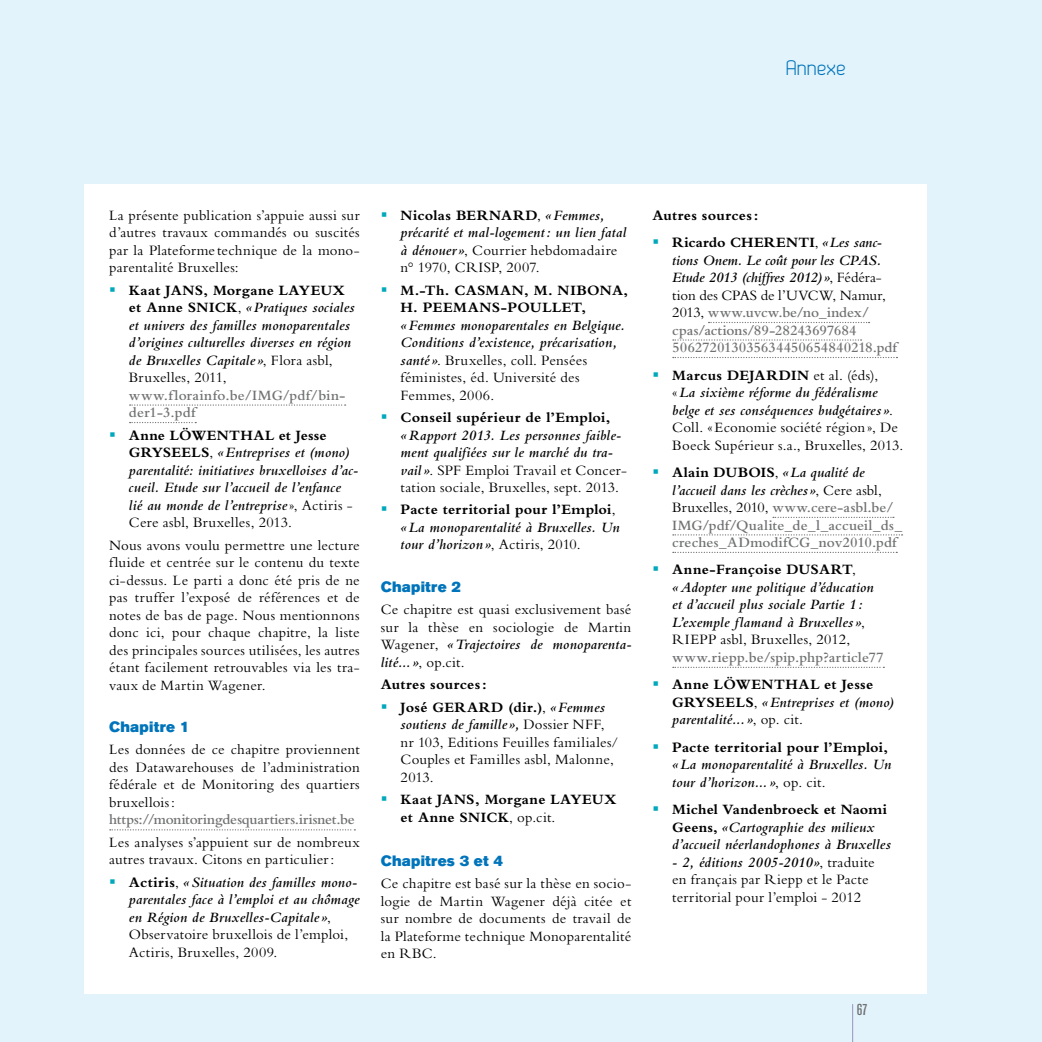
<style>
.page{position:relative;width:1042px;height:1042px;background:#e2f3fb}
.page>*{position:absolute;margin:0;border:0;box-sizing:border-box;transform-origin:0 0}
.t1{font:21px "Dekar";color:#0074bb}
.t2{font:500 condensed 15.75px "Akzidenz Grotesk BE";color:#707172}
.t3{font:italic 600 14.88px/17.5px "Bembo";letter-spacing:.015em;color:#000}
.t4{font:14.88px/17.5px "Bembo";letter-spacing:.015em;color:#000;text-align:justify}
.t5{font:600 14.88px/17.5px "Bembo";color:#707172}
.t6{font:700 14.88px/17.5px "Bembo";letter-spacing:.02em;color:#000}
.t7{font:600 14.88px/17.5px "Bembo";letter-spacing:.02em;color:#707172}
.t8{font:14.88px "Akzidenz Grotesk BE Super";letter-spacing:.015em;color:#0074bb}
.s1{color:#00a8bd}
.s2{font-weight:700;font-style:normal}
.s3{font-weight:400;font-style:normal}
.s4{font-weight:600;font-style:italic}
.s5{font-weight:700}
.s6{font-weight:400}
.s7{font-weight:700;color:#000}
.s8{font-weight:400;color:#000}
.s9{font-style:italic;color:#000}
</style>
<div class="page">
<div style="left:84px;top:184px;width:843px;height:809px;background:#fff"></div>
<svg style="left:130px;top:404px;width:216px;height:2px"></svg>
<svg style="left:130px;top:422px;width:66px;height:1px"></svg>
<svg style="left:110px;top:829px;width:245px;height:1px"></svg>
<svg style="left:708px;top:322px;width:161px;height:1px"></svg>
<svg style="left:673px;top:339px;width:188px;height:2px"></svg>
<svg style="left:673px;top:357px;width:224px;height:1px"></svg>
<svg style="left:773px;top:517px;width:121px;height:1px"></svg>
<svg style="left:673px;top:534px;width:229px;height:1px"></svg>
<svg style="left:673px;top:552px;width:224px;height:1px"></svg>
<svg style="left:673px;top:667px;width:211px;height:1px"></svg>
<hr style="left:852px;top:1004px;width:1px;height:38px;background:#9a92bb">
<h1 class="t1" style="left:786px;top:57px;width:62px">Annexe</h1>
<p class="t4" style="left:109px;top:206px;width:252px">La présente publication s’appuie aussi sur d’autres travaux commandés ou suscités par la Plateformetechnique de la mono&shy;parentalité Bruxelles:</p>
<p class="t3" style="left:129px;top:281px;width:227px;text-indent:-20px"><span class="s1">▪</span> <span class="s2">Kaat JANS, Morgane LAYEUX et Anne SNICK</span><span class="s3">,</span> «Pratiques sociales et univers des familles monoparentales d’origines culturelles diverses en région de Bruxelles Capitale»<span class="s3">, Flora asbl, Bruxelles, 2011,</span></p>
<p class="t7" style="left:129px;top:386px;width:218px">www.florainfo.be/IMG/pdf/bin&shy;der1-3.pdf</p>
<p class="t3" style="left:129px;top:426px;width:231px;text-indent:-20px"><span class="s1">▪</span> <span class="s2">Anne LÖWENTHAL et Jesse GRYSEELS</span><span class="s3">,</span> «Entreprises et (mono) parentalité: initiatives bruxelloises d’ac&shy;cueil. Etude sur l’accueil de l’enfance<br>lié au monde de l’entreprise<span class="s3">», Actiris - Cere asbl, Bruxelles, 2013.</span></p>
<p class="t4" style="left:109px;top:536px;width:252px">Nous avons voulu permettre une lecture fluide et centrée sur le contenu du texte ci-dessus. Le parti a donc été pris de ne pas truffer l’exposé de références et de notes de bas de page. Nous mentionnons donc ici, pour chaque chapitre, la liste des principales sources utilisées, les autres étant facilement retrouvables via les tra&shy;vaux de Martin Wagener.</p>
<p class="t8" style="left:109px;top:718px;width:82px">Chapitre 1</p>
<p class="t4" style="left:109px;top:741px;width:252px">Les données de ce chapitre proviennent des Datawarehouses de l’administration fédérale et de Monitoring des quartiers bruxellois:</p>
<p class="t5" style="left:109px;top:811px;width:247px">https://monitoringdesquartiers.irisnet.be</p>
<p class="t4" style="left:109px;top:833px;width:252px">Les analyses s’appuient sur de nombreux autres travaux. Citons en particulier:</p>
<p class="t3" style="left:129px;top:873px;width:232px;text-indent:-20px"><span class="s1">▪</span> <span class="s2">Actiris</span><span class="s3">,</span> «Situation des familles mono&shy;parentales face à l’emploi et au chômage en Région de Bruxelles-Capitale»<span class="s3">, Observatoire bruxellois de l’emploi, Actiris, Bruxelles, 2009.</span></p>
<p class="t3" style="left:400px;top:206px;width:227px;text-indent:-20px"><span class="s1">▪</span> <span class="s2">Nicolas BERNARD</span><span class="s3">,</span> «Femmes, précarité et mal-logement: un lien fatal à dénouer»<span class="s3">, Courrier hebdomadaire n° 1970, CRISP, 2007.</span></p>
<p class="t6" style="left:400px;top:281px;width:229px;text-indent:-20px"><span class="s1">▪</span> M.-Th. CASMAN, M. NIBONA,<br>H. PEEMANS-POULLET,</p>
<p class="t3" style="left:400px;top:316px;width:226px">«Femmes monoparentales en Belgique.<br>Conditions d’existence, précarisation, santé »<span class="s3">. Bruxelles, coll. Pensées féministes, éd. Université des Femmes, 2006.</span></p>
<p class="t3" style="left:401px;top:408px;width:228px;text-indent:-20px"><span class="s1">▪</span> <span class="s2">Conseil supérieur de l’Emploi, </span>«Rapport 2013. Les personnes faible&shy;ment qualifiées sur le marché du tra&shy;vail »<span class="s3">. SPF Emploi Travail et Concer&shy;tation sociale, Bruxelles, sept. 2013.</span></p>
<p class="t3" style="left:401px;top:501px;width:220px;text-indent:-20px"><span class="s1">▪</span> <span class="s2">Pacte territorial pour l’Emploi</span><span class="s3">, </span>«La monoparentalité à Bruxelles. Un tour d’horizon»<span class="s3">, Actiris, 2010.</span></p>
<p class="t8" style="left:381px;top:578px;width:82px">Chapitre 2</p>
<p class="t4" style="left:381px;top:600px;width:252px">Ce chapitre est quasi exclusivement basé sur la thèse en sociologie de Martin Wagener, <span class="s4">«Trajectoires de monoparenta&shy;lité... »</span>, op.cit.</p>
<p class="t6" style="left:381px;top:676px;width:107px">Autres sources:</p>
<p class="t4" style="left:401px;top:698px;width:219px;text-align:left;text-indent:-20px"><span class="s1">▪</span> <span class="s5">José GERARD (dir.)</span>, <span class="s4">«Femmes soutiens de famille »,</span> Dossier NFF, nr 103, Editions Feuilles familiales/<br>Couples et Familles asbl, Malonne,<br>2013.</p>
<p class="t6" style="left:401px;top:790px;width:217px;text-indent:-20px"><span class="s1">▪</span> Kaat JANS, Morgane LAYEUX et Anne SNICK<span class="s6">, op.cit.</span></p>
<p class="t8" style="left:381px;top:852px;width:124px">Chapitres 3 et 4</p>
<p class="t4" style="left:381px;top:875px;width:252px">Ce chapitre est basé sur la thèse en socio&shy;logie de Martin Wagener déjà citée et sur nombre de documents de travail de la Plateforme technique Monoparentalité en RBC.</p>
<p class="t6" style="left:652px;top:206px;width:107px">Autres sources:</p>
<p class="t5" style="left:672px;top:234px;width:226px;text-indent:-20px"><span class="s1">▪</span> <span class="s7">Ricardo CHERENTI</span><span class="s8">,</span> <span class="s9">«Les sanc&shy;tions Onem. Le coût pour les CPAS.<br>Etude 2013 (chiffres 2012)»</span><span class="s8">, Fédéra&shy;tion des CPAS de l’UVCW, Namur, 2013,</span> www.uvcw.be/no_index/ cpas/actions/89-28243697684<br>506272013035634450654840218.pdf</p>
<p class="t4" style="left:672px;top:366px;width:233px;text-align:left;text-indent:-20px"><span class="s1">▪</span> <span class="s5">Marcus DEJARDIN</span> et al. (éds), «<span class="s4">La sixième réforme du fédéralisme belge et ses conséquences budgétaires »</span>.<br>Coll. «Economie société région», De Boeck Supérieur s.a., Bruxelles, 2013.</p>
<p class="t5" style="left:672px;top:464px;width:231px;text-indent:-20px"><span class="s1">▪</span> <span class="s7">Alain DUBOIS</span><span class="s8">,</span> <span class="s9">«La qualité de l’accueil dans les crèches»</span><span class="s8">, Cere asbl, Bruxelles, 2010,</span> www.cere-asbl.be/ IMG/pdf/Qualite_de_l_accueil_ds_ creches_ADmodifCG_nov2010.pdf</p>
<p class="t3" style="left:672px;top:561px;width:203px;text-indent:-20px"><span class="s1">▪</span> <span class="s2">Anne-Françoise DUSART</span><span class="s3">, </span>«Adopter une politique d’éducation et d’accueil plus sociale Partie 1:<br>L’exemple flamand à Bruxelles»<span class="s3">,<br>RIEPP asbl, Bruxelles, 2012,</span></p>
<p class="t5" style="left:672px;top:648px;width:213px">www.riepp.be/spip.php?article77</p>
<p class="t3" style="left:672px;top:676px;width:223px;text-indent:-20px"><span class="s1">▪</span> <span class="s2">Anne LÖWENTHAL et Jesse<br>GRYSEELS</span><span class="s3">,</span> «Entreprises et (mono) parentalité... »<span class="s3">, op. cit.</span></p>
<p class="t3" style="left:672px;top:738px;width:220px;text-indent:-20px"><span class="s1">▪</span> <span class="s2">Pacte territorial pour l’Emploi, </span>«La monoparentalité à Bruxelles. Un tour d’horizon... »<span class="s3">, op. cit.</span></p>
<p class="t3" style="left:672px;top:801px;width:220px;text-indent:-20px"><span class="s1">▪</span> <span class="s2">Michel Vandenbroeck et Naomi<br>Geens,</span> «Cartographie des milieux d’accueil néerlandophones à Bruxelles</p>
<p class="t4" style="left:672px;top:853px;width:204px;text-align:left"><span class="s4">- 2, éditions 2005-2010»</span>, traduite en français par Riepp et le Pacte territorial pour l’emploi - 2012</p>
<p class="t2" style="left:857px;top:1001px;width:12px">67</p>
</div>
